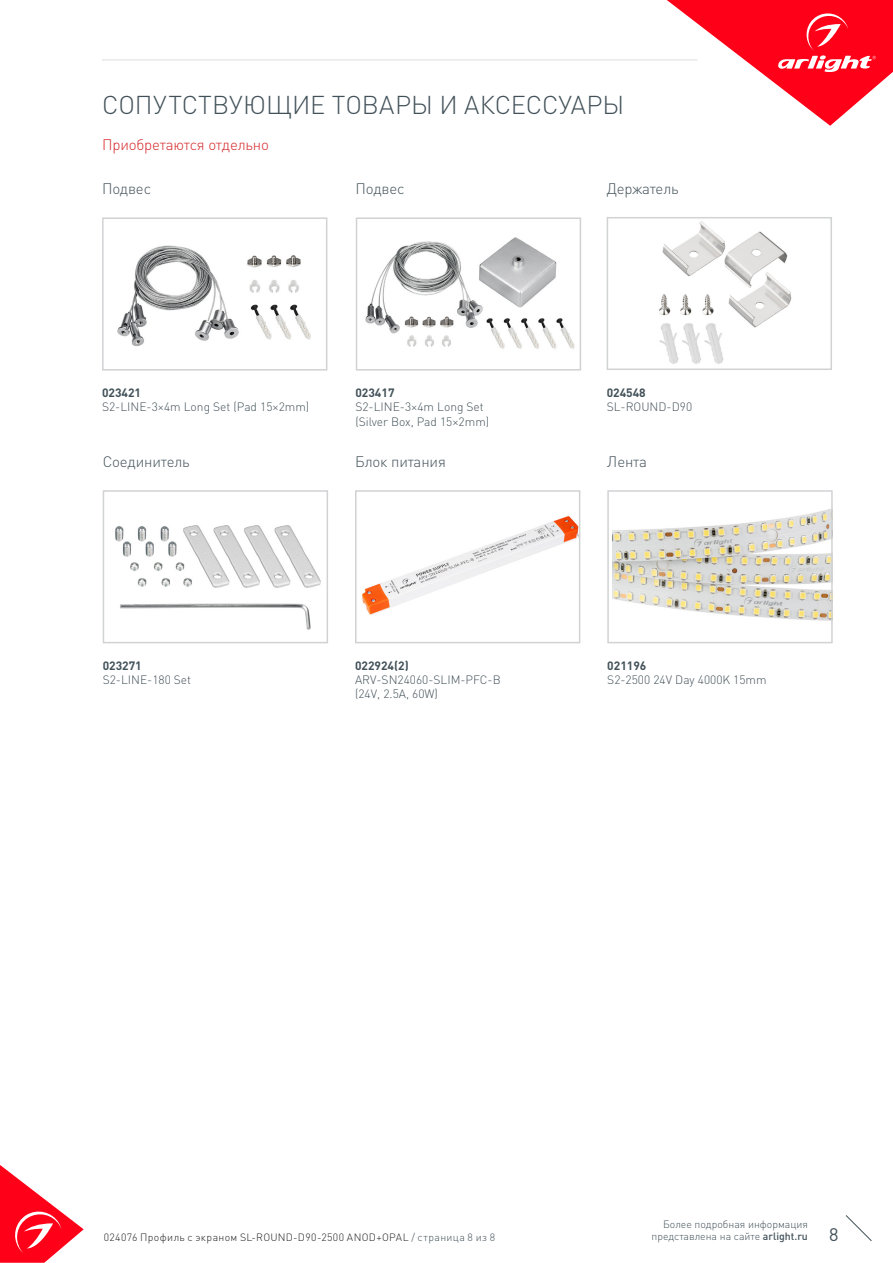
<style>
.page{position:relative;width:893px;height:1263px;background:#fff}
.page>*{position:absolute;margin:0;border:0;box-sizing:border-box;transform-origin:0 0}
.t1{font:300 25.5px "DIN Pro";color:#425159}
.t2{font:18px "DIN Pro";color:#425159}
.t3{font:300 15px "DIN Pro";letter-spacing:-.01em;color:#425159}
.t4{font:300 15px "DIN Pro";letter-spacing:-.01em;color:#d5262a}
.t5{font:300 12px/14.4px "DIN Pro";color:#425159}
.t6{font:700 12px "DIN Pro";color:#425159}
.t7{font:300 10.5px "DIN Pro";letter-spacing:.035em;color:#231f20}
.t8{font:300 10.5px "DIN Pro";color:#425159}
.s1{font-weight:500}
.s2{color:#425159}
</style>
<div class="page">
<svg style="left:0;top:1165px;width:84px;height:98px"></svg>
<svg style="left:845px;top:1215px;width:27px;height:26px"></svg>
<svg style="left:667px;top:0;width:226px;height:126px"></svg>
<hr style="left:102px;top:60px;width:595px;height:1px;background:#dcdddf">
<img style="left:365px;top:237px;width:210px;height:112px">
<div style="left:356px;top:217px;width:225px;height:154px;border:2px solid #d1d2d4"></div>
<img style="left:117px;top:245px;width:194px;height:102px">
<div style="left:102px;top:217px;width:225px;height:154px;border:2px solid #d1d2d4"></div>
<img style="left:659px;top:221px;width:133px;height:143px">
<div style="left:607px;top:217px;width:225px;height:153px;border:2px solid #d1d2d4"></div>
<img style="left:612px;top:509px;width:218px;height:112px">
<div style="left:607px;top:490px;width:226px;height:153px;border:2px solid #d1d2d4"></div>
<img style="left:115px;top:525px;width:206px;height:105px">
<div style="left:103px;top:490px;width:225px;height:153px;border:2px solid #d1d2d4"></div>
<img style="left:362px;top:516px;width:215px;height:99px">
<div style="left:355px;top:490px;width:225px;height:153px;border:2px solid #d1d2d4"></div>
<p class="t1" style="left:102px;top:87px;width:524px">СОПУТСТВУЮЩИЕ ТОВАРЫ И АКСЕССУАРЫ</p>
<p class="t4" style="left:102px;top:134px;width:168px">Приобретаются отдельно</p>
<p class="t3" style="left:102px;top:179px;width:51px">Подвес</p>
<p class="t3" style="left:355px;top:179px;width:51px">Подвес</p>
<p class="t6" style="left:102px;top:384px;width:41px">023421</p>
<p class="t5" style="left:102px;top:399px;width:209px">S2-LINE-3×4m Long Set (Pad 15×2mm)</p>
<p class="t6" style="left:355px;top:384px;width:41px">023417</p>
<p class="t5" style="left:355px;top:399px;width:135px">S2-LINE-3×4m Long Set (Silver Box, Pad 15×2mm)</p>
<p class="t3" style="left:607px;top:179px;width:73px">Держатель</p>
<p class="t6" style="left:607px;top:384px;width:41px">024548</p>
<p class="t5" style="left:607px;top:399px;width:87px">SL-ROUND-D90</p>
<p class="t3" style="left:103px;top:452px;width:89px">Соединитель</p>
<p class="t3" style="left:355px;top:452px;width:92px">Блок питания</p>
<p class="t3" style="left:607px;top:452px;width:41px">Лента</p>
<p class="t6" style="left:103px;top:657px;width:41px">023271</p>
<p class="t5" style="left:103px;top:672px;width:90px">S2-LINE-180 Set</p>
<p class="t6" style="left:355px;top:657px;width:55px">022924(2)</p>
<p class="t5" style="left:355px;top:672px;width:147px">ARV-SN24060-SLIM-PFC-B (24V, 2.5A, 60W)</p>
<p class="t6" style="left:607px;top:657px;width:41px">021196</p>
<p class="t5" style="left:607px;top:672px;width:161px">S2-2500 24V Day 4000K 15mm</p>
<p class="t8" style="left:663px;top:1216px;width:146px">Более подробная информация</p>
<p class="t8" style="left:651px;top:1229px;width:158px">представлена на сайте <span class="s1">arlight.ru</span></p>
<p class="t7" style="left:104px;top:1230px;width:393px">024076 Профиль с экраном SL-ROUND-D90-2500 ANOD+OPAL <span class="s2">/ страница 8 из 8</span></p>
<h2 class="t2" style="left:829px;top:1222px;width:11px">8</h2>
</div>
